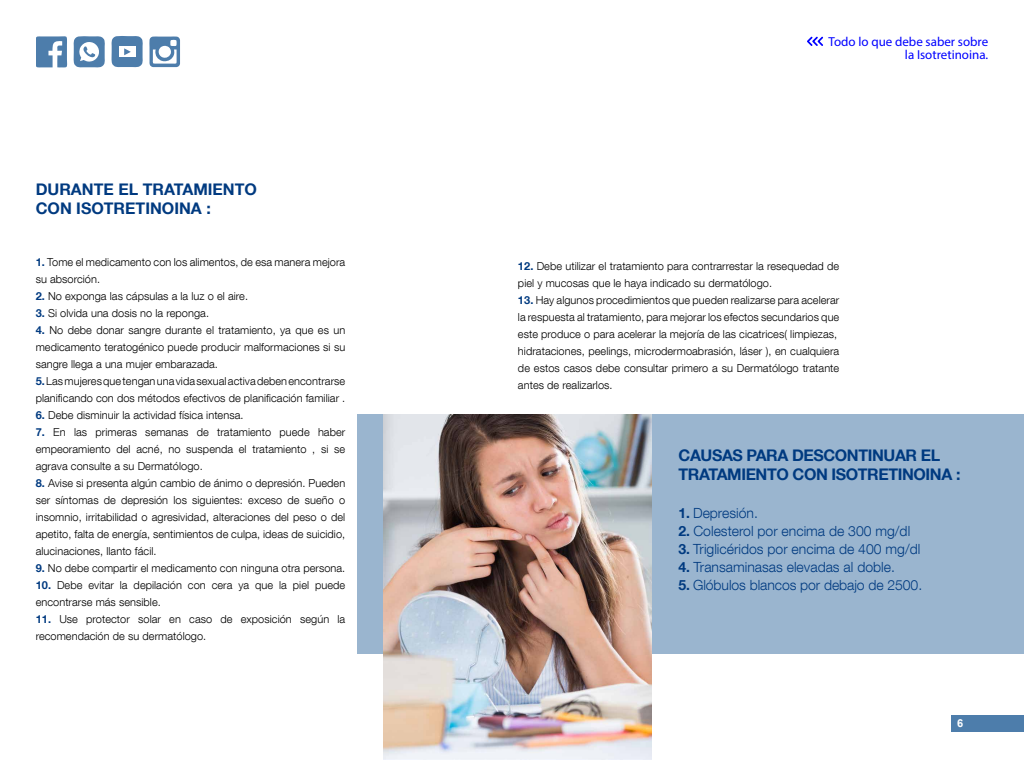
<style>
.page{position:relative;width:1024px;height:768px;background:#fff}
.page>*{position:absolute;margin:0;border:0;box-sizing:border-box;transform-origin:0 0}
.t1{font:700 16px/19.2px "Helvetica Neue LT Com";letter-spacing:-.025em;color:#003a80}
.t2{font:700 16px/19.2px "Helvetica Neue LT Com";color:#003a80}
.t3{font:300 14px "Helvetica Neue LT Com";color:#003a80}
.t4{font:13px/13px "Myriad Pro";color:#00f;text-align:right}
.t5{font:300 11px/17px "Helvetica Neue LT Com";letter-spacing:.005em;color:#000}
.t6{font:700 11px "Arial";color:#fff}
.s1{font-weight:700;color:#003a80}
.s2{font-weight:700}
</style>
<div class="page">
<svg style="left:149px;top:36px;width:31px;height:31px"></svg>
<svg style="left:36px;top:36px;width:69px;height:32px"></svg>
<svg style="left:111px;top:36px;width:32px;height:31px"></svg>
<div style="left:952px;top:715px;width:72px;height:17px;background:#4d7dab"></div>
<svg style="left:807px;top:36px;width:16px;height:10px"></svg>
<div style="left:357px;top:414px;width:667px;height:240px;background:#9ab5cf"></div>
<img style="left:383px;top:414px;width:268px;height:345px">
<h1 class="t2" style="left:36px;top:179px;width:223px">DURANTE EL TRATAMIENTO<br>CON ISOTRETINOINA :</h1>
<p class="t5" style="left:36px;top:254px;width:311px"><span class="s1">1.</span> Tome el medicamento con los alimentos, de esa manera mejora su absorción.</p>
<p class="t5" style="left:36px;top:288px;width:214px"><span class="s1">2.</span> No exponga las cápsulas a la luz o el aire.</p>
<p class="t5" style="left:36px;top:305px;width:175px"><span class="s1">3.</span> Si olvida una dosis no la reponga.</p>
<p class="t5" style="left:36px;top:322px;width:311px;text-align:justify"><span class="s1">4.</span> No debe donar sangre durante el tratamiento, ya que es un medicamento teratogénico puede producir malformaciones si su sangre llega a una mujer embarazada.</p>
<p class="t5" style="left:36px;top:373px;width:311px"><span class="s1">5.</span> Las mujeres que tengan una vida sexual activa deben encontrarse planificando con dos métodos efectivos de planificación familiar .</p>
<p class="t5" style="left:36px;top:407px;width:209px"><span class="s1">6.</span> Debe disminuir la actividad física intensa.</p>
<p class="t5" style="left:36px;top:424px;width:311px;text-align:justify"><span class="s1">7.</span> En las primeras semanas de tratamiento puede haber empeoramiento del acné, no suspenda el tratamiento , si se agrava consulte a su Dermatólogo.</p>
<p class="t5" style="left:36px;top:475px;width:311px;text-align:justify"><span class="s1">8.</span> Avise si presenta algún cambio de ánimo o depresión. Pueden ser síntomas de depresión los siguientes: exceso de sueño o insomnio, irritabilidad o agresividad, alteraciones del peso o del apetito, falta de energía, sentimientos de culpa, ideas de suicidio, alucinaciones, llanto fácil.</p>
<p class="t5" style="left:36px;top:559px;width:311px"><span class="s1">9.</span> No debe compartir el medicamento con ninguna otra persona.</p>
<p class="t5" style="left:36px;top:576px;width:311px"><span class="s1">10.</span> Debe evitar la depilación con cera ya que la piel puede encontrarse más sensible.</p>
<p class="t5" style="left:36px;top:610px;width:311px"><span class="s1">11.</span> Use protector solar en caso de exposición según la recomendación de su dermatólogo.</p>
<p class="t4" style="left:829px;top:35px;width:161px">Todo lo que debe saber sobre la Isotretinoina.</p>
<p class="t5" style="left:518px;top:258px;width:323px"><span class="s1">12.</span> Debe utilizar el tratamiento para contrarrestar la resequedad de piel y mucosas que le haya indicado su dermatólogo.</p>
<p class="t5" style="left:518px;top:292px;width:323px"><span class="s1">13.</span> Hay algunos procedimientos que pueden realizarse para acelerar la respuesta al tratamiento, para mejorar los efectos secundarios que este produce o para acelerar la mejoría de las cicatrices( limpiezas, hidrataciones, peelings, microdermoabrasión, láser ), en cualquiera de estos casos debe consultar primero a su Dermatólogo tratante antes de realizarlos.</p>
<h1 class="t1" style="left:679px;top:445px;width:283px">CAUSAS PARA DESCONTINUAR EL<br>TRATAMIENTO CON ISOTRETINOINA :</h1>
<p class="t3" style="left:679px;top:504px;width:81px"><span class="s2">1.</span> Depresión.</p>
<p class="t3" style="left:679px;top:522px;width:233px"><span class="s2">2.</span> Colesterol por encima de 300 mg/dl</p>
<p class="t3" style="left:679px;top:540px;width:243px"><span class="s2">3.</span> Triglicéridos por encima de 400 mg/dl</p>
<p class="t3" style="left:679px;top:558px;width:218px"><span class="s2">4.</span> Transaminasas elevadas al doble.</p>
<p class="t3" style="left:679px;top:576px;width:245px"><span class="s2">5.</span> Glóbulos blancos por debajo de 2500.</p>
<p class="t6" style="left:957px;top:715px;width:8px">6</p>
</div>
